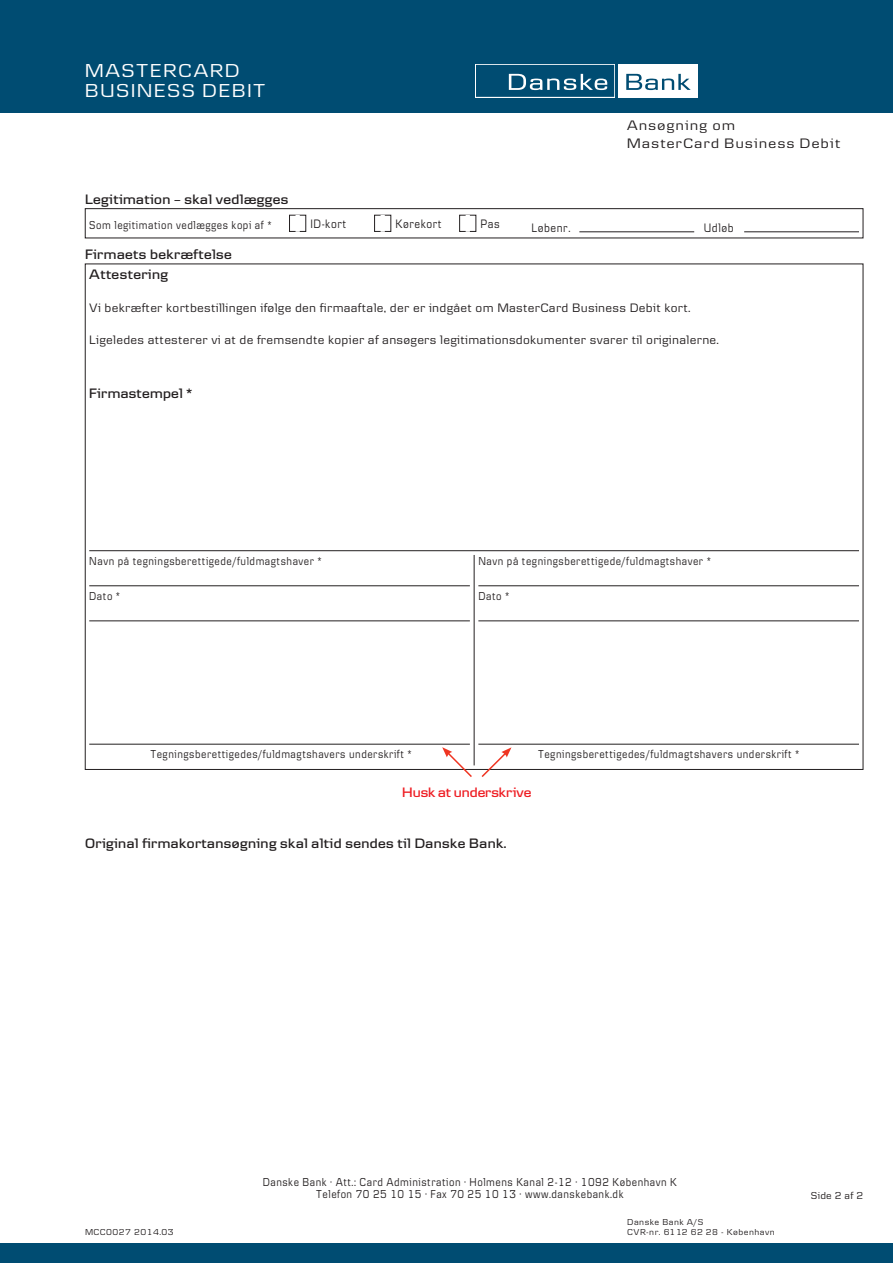
<style>
.page{position:relative;width:893px;height:1263px;background:#fff}
.page>*{position:absolute;margin:0;border:0;box-sizing:border-box;transform-origin:0 0}
.t1{font:19.5px/20.2px "Danske Headline";letter-spacing:.1em;color:#fff}
.t2{font:600 14.25px "Danske Headline";letter-spacing:.03em;color:#231f20}
.t3{font:14.25px/17.1px "Danske Headline";letter-spacing:.1em;color:#231f20}
.t4{font:600 14.25px "Danske Headline";color:#ee1d23}
.t5{font:12.75px "Danske Text";letter-spacing:.02em;color:#231f20}
.t6{font:12.75px "Danske Text";letter-spacing:.02em;color:#231f20;scale:.85 1}
.t7{font:12.75px "Danske Text";letter-spacing:.05em;color:#231f20;scale:.85 1}
.t8{font:12px/12px "Danske Text";letter-spacing:.05em;color:#231f20;text-align:center;scale:.85 1}
.t9{font:10.5px "Danske Text";letter-spacing:.02em;color:#231f20}
.t10{font:9px/10.5px "Danske Text";letter-spacing:.05em;color:#231f20}
</style>
<div class="page">
<div style="left:0;top:0;width:893px;height:113px;background:#004c72"></div>
<div style="left:0;top:1244px;width:893px;height:19px;background:#004c72"></div>
<div style="left:618px;top:64px;width:80px;height:34px;background:#fff"></div>
<svg style="left:475px;top:64px;width:140px;height:34px"></svg>
<div style="left:476px;top:65px;width:138px;height:32px;background:#004c72"></div>
<svg style="left:509px;top:74px;width:98px;height:16px"></svg>
<svg style="left:626px;top:74px;width:65px;height:16px"></svg>
<hr style="left:89px;top:550px;width:770px;height:1px;background:#231f20">
<hr style="left:89px;top:586px;width:381px;height:1px;background:#231f20">
<hr style="left:89px;top:621px;width:381px;height:1px;background:#231f20">
<hr style="left:89px;top:744px;width:381px;height:1px;background:#231f20">
<hr style="left:478px;top:744px;width:381px;height:1px;background:#231f20">
<hr style="left:478px;top:586px;width:381px;height:1px;background:#231f20">
<hr style="left:478px;top:621px;width:381px;height:1px;background:#231f20">
<hr style="left:474px;top:555px;width:1px;height:210px;background:#231f20">
<div style="left:85px;top:208px;width:778px;height:30px;border:1px solid #231f20"></div>
<div style="left:289px;top:215px;width:17px;height:17px;border:1px solid #231f20"></div>
<div style="left:295px;top:215px;width:5px;height:17px;background:#fff"></div>
<div style="left:374px;top:215px;width:17px;height:17px;border:1px solid #231f20"></div>
<hr style="left:381px;top:215px;width:4px;height:17px;background:#fff">
<div style="left:459px;top:215px;width:17px;height:17px;border:1px solid #231f20"></div>
<hr style="left:466px;top:215px;width:4px;height:17px;background:#fff">
<hr style="left:579px;top:232px;width:115px;height:1px;background:#231f20">
<hr style="left:744px;top:232px;width:115px;height:1px;background:#231f20">
<svg style="left:442px;top:747px;width:31px;height:30px"></svg>
<svg style="left:480px;top:747px;width:31px;height:30px"></svg>
<h1 class="t1" style="left:85px;top:62px;width:182px">MASTERCARD<br>BUSINESS DEBIT</h1>
<p class="t2" style="left:85px;top:195px;width:205px">Legitimation – skal vedlægges</p>
<p class="t8" style="left:89px;top:220px;width:216px">Som legitimation vedlægges kopi af *</p>
<p class="t2" style="left:85px;top:250px;width:148px">Firmaets bekræftelse</p>
<p class="t6" style="left:310px;top:219px;width:44px">ID-kort</p>
<p class="t7" style="left:395px;top:219px;width:56px">Kørekort</p>
<p class="t6" style="left:480px;top:219px;width:24px">Pas</p>
<p class="t3" style="left:627px;top:118px;width:214px">Ansøgning om<br>MasterCard Business Debit</p>
<p class="t6" style="left:531px;top:224px;width:47px">Løbenr.</p>
<p class="t6" style="left:704px;top:224px;width:37px">Udløb</p>
<p class="t2" style="left:89px;top:270px;width:80px">Attestering</p>
<p class="t5" style="left:89px;top:304px;width:603px">Vi bekræfter kortbestillingen ifølge den firmaaftale, der er indgået om MasterCard Business Debit kort.</p>
<p class="t5" style="left:89px;top:335px;width:631px">Ligeledes attesterer vi at de fremsendte kopier af ansøgers legitimationsdokumenter svarer til originalerne.</p>
<p class="t2" style="left:89px;top:389px;width:105px">Firmastempel *</p>
<p class="t8" style="left:89px;top:556px;width:275px">Navn på tegningsberettigede/fuldmagtshaver *</p>
<p class="t8" style="left:89px;top:591px;width:38px">Dato *</p>
<p class="t8" style="left:150px;top:749px;width:309px">Tegningsberettigedes/fuldmagtshavers underskrift *</p>
<p class="t8" style="left:478px;top:556px;width:275px">Navn på tegningsberettigede/fuldmagtshaver *</p>
<p class="t8" style="left:478px;top:591px;width:38px">Dato *</p>
<p class="t8" style="left:538px;top:749px;width:309px">Tegningsberettigedes/fuldmagtshavers underskrift *</p>
<p class="t4" style="left:402px;top:788px;width:131px">Husk at underskrive</p>
<p class="t2" style="left:85px;top:838px;width:423px">Original firmakortansøgning skal altid sendes til Danske Bank.</p>
<p class="t8" style="left:263px;top:1177px;width:489px">Danske Bank · Att.: Card Administration · Holmens Kanal 2-12 · 1092 København K<br>Telefon 70 25 10 15 · Fax 70 25 10 13 · www.danskebank.dk</p>
<p class="t10" style="left:85px;top:1228px;width:90px">MCC0027 2014.03</p>
<p class="t10" style="left:627px;top:1217px;width:149px">Danske Bank A/S<br>CVR-nr. 6112 62 28 - København</p>
<p class="t9" style="left:811px;top:1192px;width:54px">Side 2 af 2</p>
</div>
